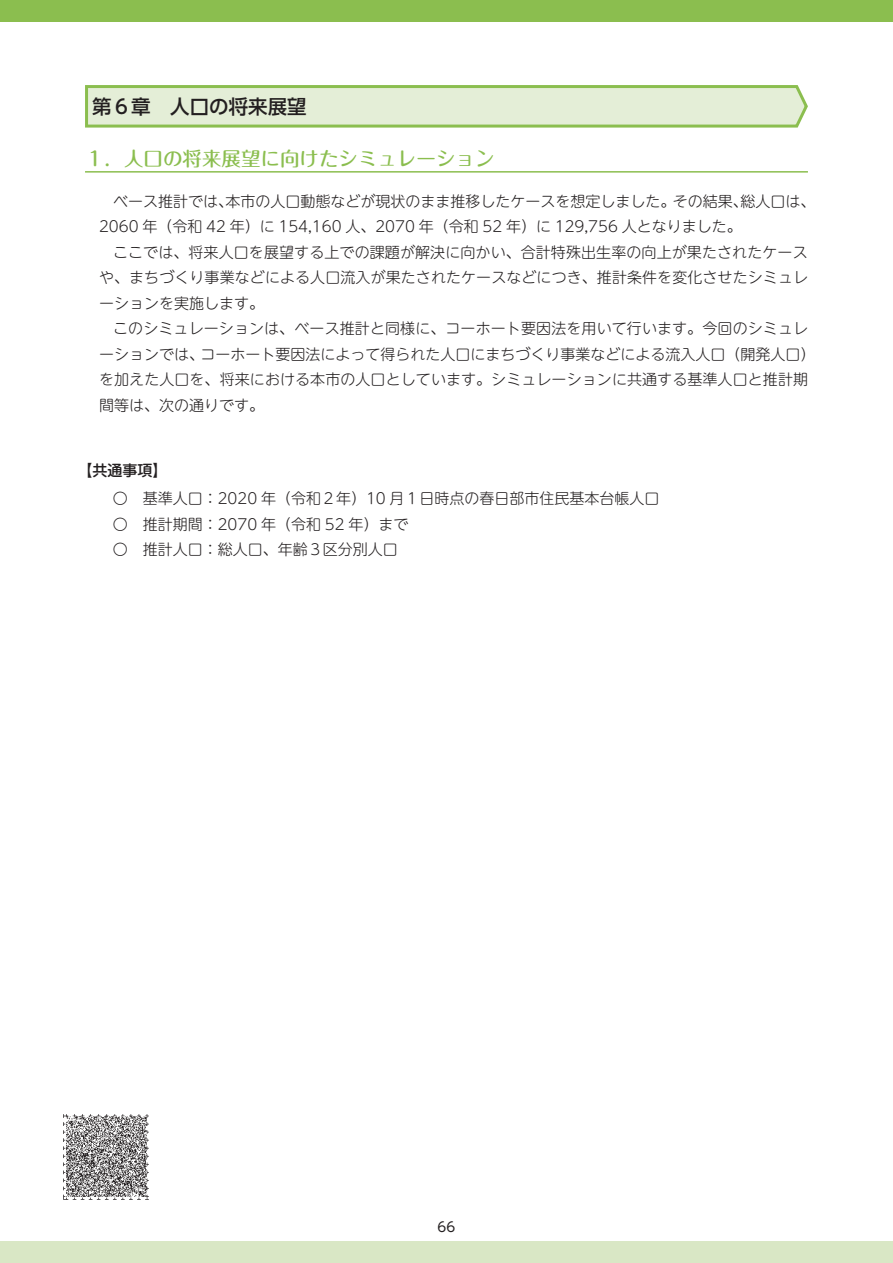
<style>
.page{position:relative;width:893px;height:1263px;background:#fff}
.page>*{position:absolute;margin:0;border:0;box-sizing:border-box;transform-origin:0 0}
.t1{font:500 19.5px "Maru Fo Pro";color:#8bbe4f}
.t2{font:500 19.5px "UD Shin Go Pro";color:#231f20}
.t3{font:300 15px/25.5px "UD Shin M Go Pro";color:#231f20}
.t4{font:500 15px "UD Shin M Go Pro";color:#231f20}
.t5{font:13.5px "UD Shin Go Pro";color:#231f20}
</style>
<div class="page">
<svg style="left:85px;top:85px;width:723px;height:43px;background:#d7e7c3"></svg>
<hr style="left:85px;top:171px;width:723px;height:2px;background:#8bbe4f">
<div style="left:0;top:0;width:893px;height:21px;background:#8bbe4f"></div>
<div style="left:0;top:1242px;width:893px;height:21px;background:#d9e7c5"></div>
<img style="left:64px;top:1114px;width:85px;height:85px">
<h1 class="t2" style="left:92px;top:90px;width:216px">第６章　人口の将来展望</h1>
<h1 class="t1" style="left:85px;top:143px;width:411px">１．人口の将来展望に向けたシミュレーション</h1>
<p class="t3" style="left:99px;top:188px;width:718px;text-indent:14px">ベース推計では、本市の人口動態などが現状のまま推移したケースを想定しました。その結果、総人口は、<br>2060 年（令和 42 年）に 154,160 人、2070 年（令和 52 年）に 129,756 人となりました。</p>
<p class="t3" style="left:99px;top:239px;width:710px;text-align:justify;text-indent:14px">ここでは、将来人口を展望する上での課題が解決に向かい、合計特殊出生率の向上が果たされたケースや、まちづくり事業などによる人口流入が果たされたケースなどにつき、推計条件を変化させたシミュレーションを実施します。</p>
<p class="t3" style="left:99px;top:315px;width:718px;text-indent:14px">このシミュレーションは、ベース推計と同様に、コーホート要因法を用いて行います。今回のシミュレーションでは、コーホート要因法によって得られた人口にまちづくり事業などによる流入人口（開発人口）を加えた人口を、将来における本市の人口としています。シミュレーションに共通する基準人口と推計期間等は、次の通りです。</p>
<p class="t4" style="left:78px;top:458px;width:91px">【共通事項】</p>
<p class="t3" style="left:113px;top:485px;width:548px">〇　基準人口：2020 年（令和２年）10 月１日時点の春日部市住民基本台帳人口〇　推計期間：2070 年（令和 52 年）まで<br>〇　推計人口：総人口、年齢３区分別人口</p>
<p class="t5" style="left:438px;top:1216px;width:19px">66</p>
</div>
